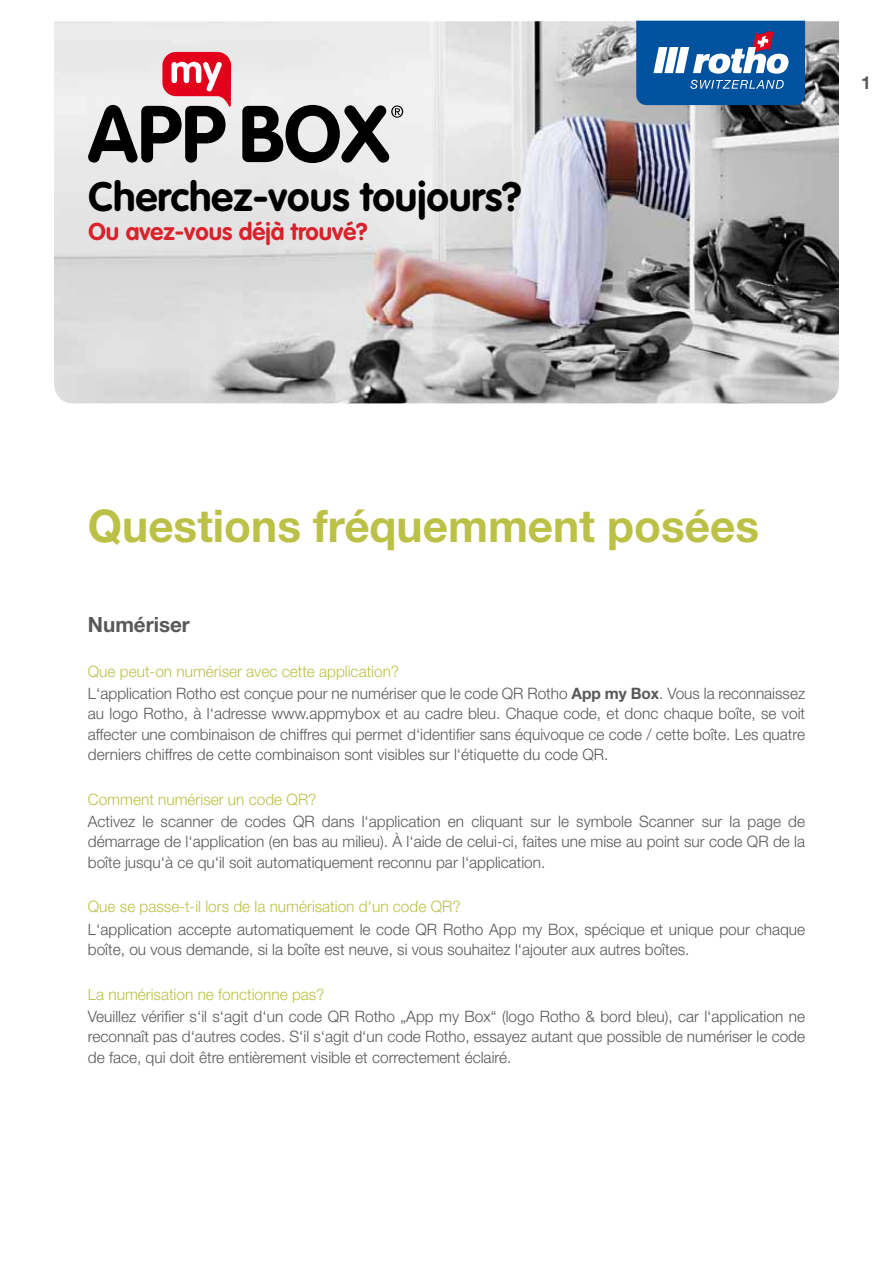
<style>
.page{position:relative;width:893px;height:1263px;background:#fff}
.page>*{position:absolute;margin:0;border:0;box-sizing:border-box;transform-origin:0 0}
.t1{font:700 45px "Helvetica Neue LT Std";color:#bbc146}
.t2{font:700 40.5px "VAG Rounded";color:#000}
.t3{font:700 24px "VAG Rounded";color:#d8222c}
.t4{font:700 21px "Helvetica Neue LT Std";color:#58585a}
.t5{font:700 18px "Helvetica Neue LT Std";color:#58585a}
.t6{font:300 15.75px/20.2px "Helvetica Neue LT Std";color:#58585a;text-align:justify}
.t7{font:300 15.75px "Helvetica Neue LT Std";color:#bbc146}
.s1{color:#bbc146}
.s2{font-weight:700}
</style>
<div class="page">
<img style="left:54px;top:21px;width:785px;height:382px">
<svg style="left:88px;top:52px;width:315px;height:111px;background:#b0a1a3"></svg>
<svg style="left:636px;top:21px;width:169px;height:84px;background:#2e6cab"></svg>
<h2 class="t2" style="left:89px;top:173px;width:435px">Cherchez-vous toujours?</h2>
<h3 class="t3" style="left:89px;top:217px;width:281px">Ou avez-vous déjà trouvé?</h3>
<p class="t5" style="left:861px;top:71px;width:11px">1</p>
<h1 class="t1" style="left:88px;top:498px;width:673px">Questions fréquemment posées</h1>
<h3 class="t4" style="left:88px;top:611px;width:104px">Numériser</h3>
<p class="t6" style="left:88px;top:660px;width:719px;line-height:22.4px"><span class="s1">Que peut-on numériser avec cette application?<br></span>L‘application Rotho est conçue pour ne numériser que le code QR Rotho <span class="s2">App my Box</span>. Vous la reconnaissez</p>
<p class="t6" style="left:88px;top:703px;width:719px">au logo Rotho, à l‘adresse www.appmybox et au cadre bleu. Chaque code, et donc chaque boîte, se voit affecter une combinaison de chiffres qui permet d‘identifier sans équivoque ce code / cette boîte. Les quatre derniers chiffres de cette combinaison sont visibles sur l‘étiquette du code QR.</p>
<p class="t7" style="left:88px;top:789px;width:230px">Comment numériser un code QR?</p>
<p class="t6" style="left:88px;top:811px;width:719px">Activez le scanner de codes QR dans l‘application en cliquant sur le symbole Scanner sur la page de démarrage de l‘application (en bas au milieu). À l‘aide de celui-ci, faites une mise au point sur code QR de la boîte jusqu‘à ce qu‘il soit automatiquement reconnu par l‘application.</p>
<p class="t7" style="left:88px;top:897px;width:374px">Que se passe-t-il lors de la numérisation d‘un code QR?</p>
<p class="t6" style="left:88px;top:918px;width:719px">L‘application accepte automatiquement le code QR Rotho App my Box, spécique et unique pour chaque boîte, ou vous demande, si la boîte est neuve, si vous souhaitez l‘ajouter aux autres boîtes.</p>
<p class="t7" style="left:88px;top:984px;width:238px">La numérisation ne fonctionne pas?</p>
<p class="t6" style="left:88px;top:1006px;width:719px">Veuillez vérifier s‘il s‘agit d‘un code QR Rotho „App my Box“ (logo Rotho &amp; bord bleu), car l‘application ne reconnaît pas d‘autres codes. S‘il s‘agit d‘un code Rotho, essayez autant que possible de numériser le code de face, qui doit être entièrement visible et correctement éclairé.</p>
</div>
